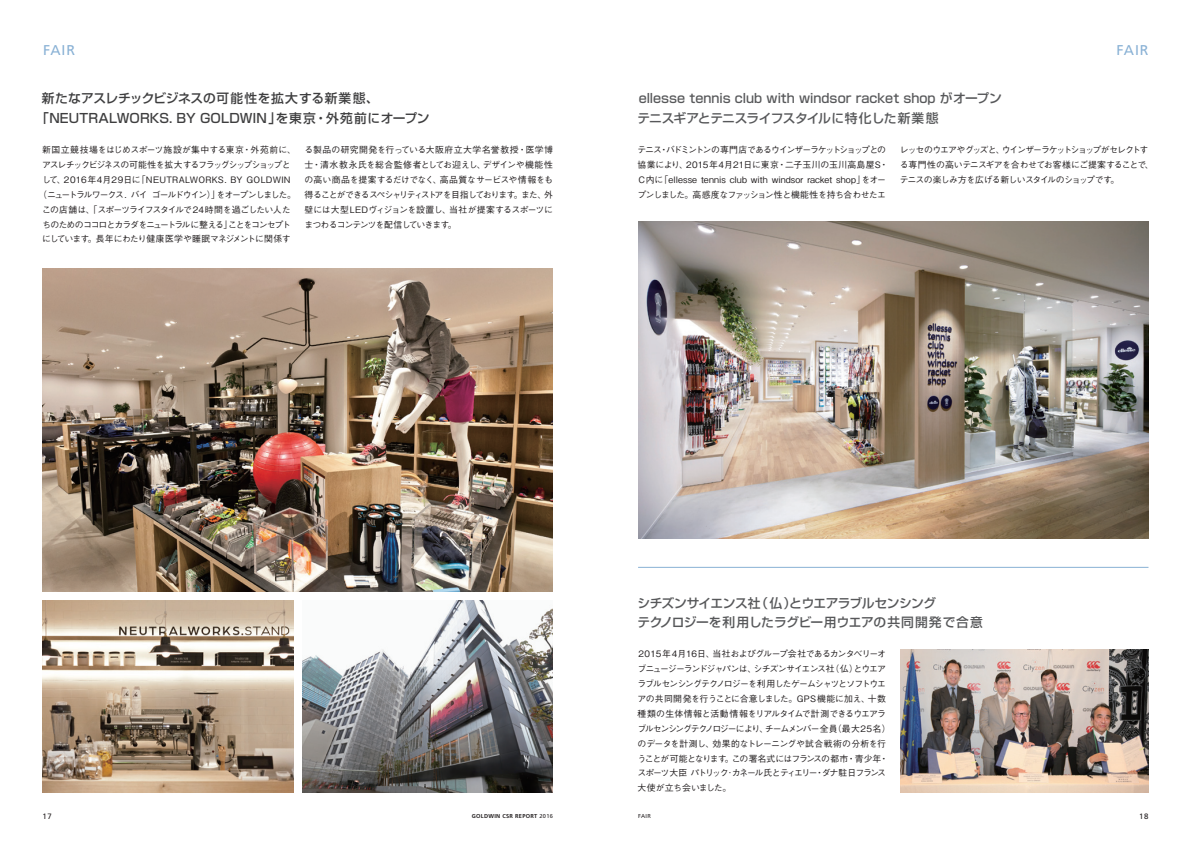
<style>
.page{position:relative;width:1191px;height:842px;background:#fff}
.page>*{position:absolute;margin:0;border:0;box-sizing:border-box;transform-origin:0 0}
.t1{font:14.2px "Frutiger";letter-spacing:.06em;color:#89b1d5}
.t2{font:500 12.8px/19.1px "Shin Go Pro";letter-spacing:-.005em;color:#57585a}
.t3{font:500 12.8px/19.1px "Shin Go Pro";letter-spacing:.01em;color:#3e3e3f}
.t4{font:500 12.8px/19.1px "Shin Go Pro";letter-spacing:-.03em;color:#57585a}
.t5{font:500 8.9px/14.9px "Gothic BBB Pro";letter-spacing:-.075em;color:#231f20}
.t6{font:500 8.9px/14.9px "Gothic BBB Pro";letter-spacing:-.01em;color:#231f20}
.t7{font:7.8px "Frutiger";color:#231f20}
.t8{font:700 5.7px "Frutiger";letter-spacing:.05em;color:#231f20}
.t9{font:5.7px "Frutiger";color:#231f20}
.s1{font-weight:400}
</style>
<div class="page">
<img style="left:43px;top:269px;width:510px;height:323px">
<img style="left:43px;top:600px;width:250px;height:192px">
<img style="left:302px;top:600px;width:251px;height:192px">
<img style="left:638px;top:221px;width:510px;height:318px">
<img style="left:900px;top:649px;width:248px;height:143px">
<hr style="left:638px;top:567px;width:510px;height:1px;background:#89b1d5">
<h1 class="t1" style="left:43px;top:41px;width:33px">FAIR</h1>
<h1 class="t1" style="left:1116px;top:41px;width:33px">FAIR</h1>
<h2 class="t3" style="left:36px;top:87px;width:395px;text-indent:6px">新たなアスレチックビジネスの可能性を拡大する新業態、「NEUTRALWORKS. BY GOLDWIN」を東京・外苑前にオープン</h2>
<h2 class="t2" style="left:637px;top:87px;width:366px">ellesse tennis club with windsor racket shop がオープンテニスギアとテニスライフスタイルに特化した新業態</h2>
<p class="t6" style="left:637px;top:141px;width:252px">テニス・バドミントンの専門店であるウインザーラケットショップとの協業により、2015年4月21日に東京・二子玉川の玉川高島屋S・C内に「ellesse tennis club with windsor racket shop」をオープンしました。高感度なファッション性と機能性を持ち合わせたエ</p>
<p class="t5" style="left:900px;top:141px;width:255px">レッセのウエアやグッズと、ウインザーラケットショップがセレクトする専門性の高いテニスギアを合わせてお客様にご提案することで、テニスの楽しみ方を広げる新しいスタイルのショップです。</p>
<p class="t5" style="left:38px;top:141px;width:259px;text-align:center">新国立競技場をはじめスポーツ施設が集中する東京・外苑前に、アスレチックビジネスの可能性を拡大するフラッグシップショップとして、2016年4月29日に「NEUTRALWORKS. BY GOLDWIN（ニュートラルワークス . バイ ゴールドウイン）」をオープンしました。この店舗は、「スポーツライフスタイルで24時間を過ごしたい人たちのためのココロとカラダをニュートラルに整える」ことをコンセプトにしています。長年にわたり健康医学や睡眠マネジメントに関係す</p>
<p class="t5" style="left:304px;top:141px;width:250px;text-align:justify">る製品の研究開発を行っている大阪府立大学名誉教授・医学博士・清水教永氏を総合監修者としてお迎えし、デザインや機能性の高い商品を提案するだけでなく、高品質なサービスや情報をも得ることができるスペシャリティストアを目指しております。また、外壁には大型LEDヴィジョンを設置し、当社が提案するスポーツにまつわるコンテンツを配信していきます。</p>
<h2 class="t4" style="left:637px;top:592px;width:347px">シチズンサイエンス社（仏）とウエアラブルセンシング<br>テクノロジーを利用したラグビー用ウエアの共同開発で合意</h2>
<p class="t5" style="left:637px;top:645px;width:254px">2015年4月16日、当社およびグループ会社であるカンタベリーオブニュージーランドジャパンは、シチズンサイエンス社（仏）とウエアラブルセンシングテクノロジーを利用したゲームシャツとソフトウエアの共同開発を行うことに合意しました。GPS機能に加え、十数種類の生体情報と活動情報をリアルタイムで計測できるウエアラブルセンシングテクノロジーにより、チームメンバー全員（最大25名）のデータを計測し、効果的なトレーニングや試合戦術の分析を行うことが可能となります。この署名式にはフランスの都市・青少年・スポーツ大臣 パトリック･カネール氏とティエリー・ダナ駐日フランス大使が立ち会いました。</p>
<p class="t7" style="left:43px;top:812px;width:11px">17</p>
<p class="t8" style="left:472px;top:813px;width:83px">GOLDWIN CSR REPORT <span class="s1">2016</span></p>
<p class="t7" style="left:1139px;top:812px;width:11px">18</p>
<p class="t9" style="left:638px;top:813px;width:15px">FAIR</p>
</div>
